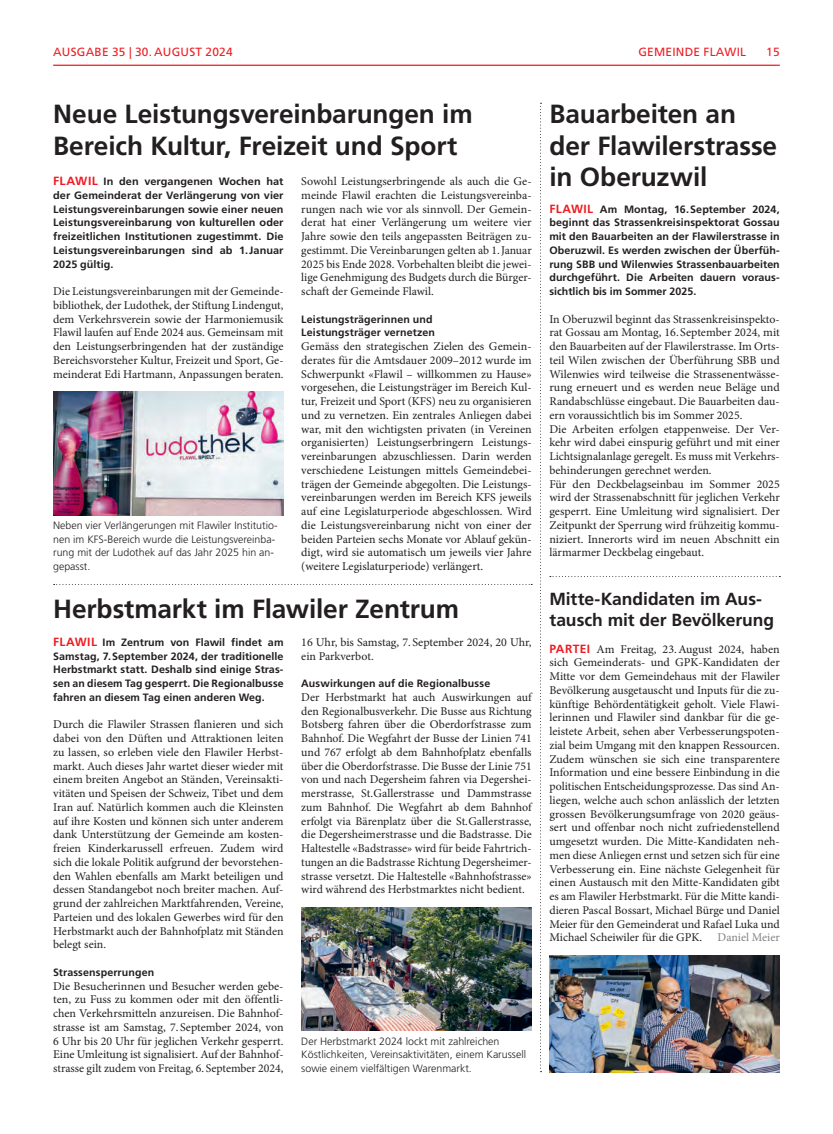
<style>
.page{position:relative;width:833px;height:1134px;background:#fff}
.page>*{position:absolute;margin:0;border:0;box-sizing:border-box;transform-origin:0 0}
.t1{font:700 26.25px/31.2px "Frutiger LT Std";letter-spacing:-.005em;color:#231f20}
.t2{font:700 17.5px/21.2px "Frutiger LT Std";letter-spacing:-.005em;color:#231f20}
.t3{font:11.88px/13.8px "Minion Pro";color:#231f20;text-align:justify}
.t4{font:11.88px "Frutiger LT Std";letter-spacing:.02em;color:#ee1d23}
.t5{font:11.88px "Minion Pro";color:#808285}
.t6{font:700 10.62px/13.8px "Frutiger LT Std";letter-spacing:.005em;color:#231f20;text-align:justify}
.t7{font:300 10.62px/13.8px "Frutiger LT Std";color:#231f20}
.s1{font-size:11.88px;color:#ee1d23}
.s2{font-family:"Frutiger LT Std";font-weight:700;color:#ee1d23}
</style>
<div class="page">
<hr style="left:53px;top:65px;width:727px;height:1px;background:#ee1d23">
<svg style="left:540px;top:103px;width:1px;height:969px"></svg>
<svg style="left:54px;top:584px;width:478px;height:1px"></svg>
<svg style="left:550px;top:576px;width:230px;height:1px"></svg>
<img style="left:549px;top:956px;width:231px;height:116px">
<img style="left:53px;top:391px;width:230px;height:124px">
<img style="left:301px;top:907px;width:230px;height:124px">
<p class="t4" style="left:53px;top:45px;width:18px">AUSGABE</p>
<p class="t4" style="left:112px;top:45px;width:60px">35 | 30. AUGUST</p>
<p class="t4" style="left:205px;top:45px;width:29px">2024</p>
<p class="t4" style="left:638px;top:45px;width:109px">GEMEINDE FLAWIL</p>
<p class="t4" style="left:766px;top:45px;width:15px">15</p>
<h1 class="t1" style="left:53px;top:99px;width:421px">Neue Leistungsvereinbarungen im<br>Bereich Kultur, Freizeit und Sport</h1>
<p class="t6" style="left:53px;top:175px;width:232px"><span class="s1">FLAWIL</span> In den vergangenen Wochen hat der Gemeinderat der Verlängerung von vier Leistungsvereinbarungen sowie einer neuen Leistungsvereinbarung von kulturellen oder freizeitlichen Institutionen zugestimmt. Die Leistungsvereinbarungen sind ab 1.Januar 2025 gültig.</p>
<p class="t3" style="left:53px;top:285px;width:232px">Die Leistungsvereinbarungen mit der Gemeinde&shy;bibliothek, der Ludothek, der Stiftung Lindengut, dem Verkehrsverein sowie der Harmoniemusik Flawil laufen auf Ende 2024 aus. Gemeinsam mit den Leistungserbringenden hat der zuständige Bereichsvorsteher Kultur, Freizeit und Sport, Ge&shy;meinderat Edi Hartmann, Anpassungen beraten.</p>
<p class="t3" style="left:301px;top:175px;width:232px">Sowohl Leistungserbringende als auch die Ge&shy;meinde Flawil erachten die Leistungsvereinba&shy;rungen nach wie vor als sinnvoll. Der Gemein&shy;derat hat einer Verlängerung um weitere vier Jahre sowie den teils angepassten Beiträgen zu&shy;gestimmt. Die Vereinbarungen gelten ab 1.Januar 2025 bis Ende 2028. Vorbehalten bleibt die jewei&shy;lige Genehmigung des Budgets durch die Bürger&shy;schaft der Gemeinde Flawil.</p>
<p class="t6" style="left:301px;top:312px;width:135px">Leistungsträgerinnen und<br>Leistungsträger vernetzen</p>
<p class="t3" style="left:301px;top:340px;width:232px">Gemäss den strategischen Zielen des Gemein&shy;derates für die Amtsdauer 2009–2012 wurde im Schwerpunkt «Flawil – willkommen zu Hause» vorgesehen, die Leistungsträger im Bereich Kul&shy;tur, Freizeit und Sport (KFS) neu zu organisieren und zu vernetzen. Ein zentrales Anliegen dabei war, mit den wichtigsten privaten (in Vereinen organisierten) Leistungserbringern Leistungs&shy;vereinbarungen abzuschliessen. Darin werden verschiedene Leistungen mittels Gemeindebei&shy;trägen der Gemeinde abgegolten. Die Leistungs&shy;vereinbarungen werden im Bereich KFS jeweils auf eine Legislaturperiode abgeschlossen. Wird die Leistungsvereinbarung nicht von einer der beiden Parteien sechs Monate vor Ablauf gekün&shy;digt, wird sie automatisch um jeweils vier Jahre (weitere Legislaturperiode) verlängert.</p>
<h1 class="t1" style="left:53px;top:594px;width:407px">Herbstmarkt im Flawiler Zentrum</h1>
<p class="t6" style="left:53px;top:635px;width:232px"><span class="s1">FLAWIL</span> Im Zentrum von Flawil findet am Samstag, 7.September 2024, der traditionelle Herbstmarkt statt. Deshalb sind einige Stras&shy;sen an diesem Tag gesperrt. Die Regionalbusse fahren an diesem Tag einen anderen Weg.</p>
<p class="t3" style="left:53px;top:718px;width:232px">Durch die Flawiler Strassen flanieren und sich dabei von den Düften und Attraktionen leiten zu lassen, so erleben viele den Flawiler Herbst&shy;markt. Auch dieses Jahr wartet dieser wieder mit einem breiten Angebot an Ständen, Vereinsakti&shy;vitäten und Speisen der Schweiz, Tibet und dem Iran auf. Natürlich kommen auch die Kleinsten auf ihre Kosten und können sich unter anderem dank Unterstützung der Gemeinde am kosten&shy;freien Kinderkarussell erfreuen. Zudem wird sich die lokale Politik aufgrund der bevorstehen&shy;den Wahlen ebenfalls am Markt beteiligen und dessen Standangebot noch breiter machen. Auf&shy;grund der zahlreichen Marktfahrenden, Vereine, Parteien und des lokalen Gewerbes wird für den Herbstmarkt auch der Bahnhofplatz mit Ständen belegt sein.</p>
<p class="t6" style="left:53px;top:965px;width:103px">Strassensperrungen</p>
<p class="t3" style="left:53px;top:979px;width:232px">Die Besucherinnen und Besucher werden gebe&shy;ten, zu Fuss zu kommen oder mit den öffentli&shy;chen Verkehrsmitteln anzureisen. Die Bahnhof&shy;strasse ist am Samstag, 7. September 2024, von 6 Uhr bis 20 Uhr für jeglichen Verkehr gesperrt.<br>Eine Umleitung ist signalisiert. Auf der Bahnhof&shy;strasse gilt zudem von Freitag, 6. September 2024,</p>
<p class="t7" style="left:53px;top:518px;width:226px">Neben vier Verlängerungen mit Flawiler Institutio&shy;nen im KFS-Bereich wurde die Leistungsvereinba&shy;rung mit der Ludothek auf das Jahr 2025 hin an&shy;gepasst.</p>
<p class="t3" style="left:301px;top:635px;width:232px">16 Uhr, bis Samstag, 7. September 2024, 20 Uhr, ein Parkverbot.</p>
<p class="t6" style="left:301px;top:676px;width:190px">Auswirkungen auf die Regionalbusse</p>
<p class="t3" style="left:301px;top:690px;width:232px">Der Herbstmarkt hat auch Auswirkungen auf den Regionalbusverkehr. Die Busse aus Richtung Botsberg fahren über die Oberdorfstrasse zum Bahnhof. Die Wegfahrt der Busse der Linien 741 und 767 erfolgt ab dem Bahnhofplatz ebenfalls über die Oberdorfstrasse. Die Busse der Linie 751 von und nach Degersheim fahren via Degershei&shy;merstrasse, St.Gallerstrasse und Dammstrasse zum Bahnhof. Die Wegfahrt ab dem Bahnhof erfolgt via Bärenplatz über die St.Gallerstrasse, die Degersheimerstrasse und die Badstrasse. Die Haltestelle «Badstrasse» wird für beide Fahrtrich&shy;tungen an die Badstrasse Richtung Degersheimer&shy;strasse versetzt. Die Haltestelle «Bahnhofstrasse» wird während des Herbstmarktes nicht bedient.</p>
<p class="t7" style="left:301px;top:1034px;width:226px">Der Herbstmarkt 2024 lockt mit zahlreichen<br>Köstlichkeiten, Vereinsaktivitäten, einem Karussell sowie einem vielfältigen Warenmarkt.</p>
<h1 class="t1" style="left:549px;top:99px;width:229px">Bauarbeiten an der Flawilerstrasse in Oberuzwil</h1>
<p class="t6" style="left:549px;top:202px;width:232px"><span class="s1">FLAWIL</span> Am Montag, 16.September 2024, beginnt das Strassenkreisinspektorat Gossau mit den Bauarbeiten an der Flawilerstrasse in Oberuzwil. Es werden zwischen der Überfüh&shy;rung SBB und Wilenwies Strassenbauarbeiten durchgeführt. Die Arbeiten dauern voraus&shy;sichtlich bis im Sommer 2025.</p>
<p class="t3" style="left:549px;top:312px;width:232px;text-align:left">In Oberuzwil beginnt das Strassenkreisinspekto&shy;rat Gossau am Montag, 16. September 2024, mit den Bauarbeiten auf der Flawilerstrasse. Im Orts&shy;teil Wilen zwischen der Überführung SBB und Wilenwies wird teilweise die Strassenentwässe&shy;rung erneuert und es werden neue Beläge und Randabschlüsse eingebaut. Die Bauarbeiten dau&shy;ern voraussichtlich bis im Sommer 2025.<br>Die Arbeiten erfolgen etappenweise. Der Ver&shy;kehr wird dabei einspurig geführt und mit einer Lichtsignalanlage geregelt. Es muss mit Verkehrs&shy;behinderungen gerechnet werden.<br>Für den Deckbelagseinbau im Sommer 2025 wird der Strassenabschnitt für jeglichen Verkehr gesperrt. Eine Umleitung wird signalisiert. Der Zeitpunkt der Sperrung wird frühzeitig kommu&shy;niziert. Innerorts wird im neuen Abschnitt ein lärmarmer Deckbelag eingebaut.</p>
<h2 class="t2" style="left:549px;top:588px;width:226px">Mitte-Kandidaten im Aus&shy;tausch mit der Bevölkerung</h2>
<p class="t3" style="left:549px;top:642px;width:232px"><span class="s2">PARTEI</span> Am Freitag, 23.August 2024, haben sich Gemeinderats- und GPK-Kandidaten der Mitte vor dem Gemeindehaus mit der Flawiler Bevölkerung ausgetauscht und Inputs für die zu&shy;künftige Behördentätigkeit geholt. Viele Flawi&shy;lerinnen und Flawiler sind dankbar für die ge&shy;leistete Arbeit, sehen aber Verbesserungspoten&shy;zial beim Umgang mit den knappen Ressourcen.<br>Zudem wünschen sie sich eine transparentere Information und eine bessere Einbindung in die politischen Entscheidungsprozesse. Das sind An&shy;liegen, welche auch schon anlässlich der letzten grossen Bevölkerungsumfrage von 2020 geäus&shy;sert und offenbar noch nicht zufriedenstellend umgesetzt wurden. Die Mitte-Kandidaten neh&shy;men diese Anliegen ernst und setzen sich für eine Verbesserung ein. Eine nächste Gelegenheit für einen Austausch mit den Mitte-Kandidaten gibt es am Flawiler Herbstmarkt. Für die Mitte kandi&shy;dieren Pascal Bossart, Michael Bürge und Daniel Meier für den Gemeinderat und Rafael Luka und Michael Scheiwiler für die GPK.</p>
<p class="t5" style="left:717px;top:930px;width:64px">Daniel Meier</p>
</div>
